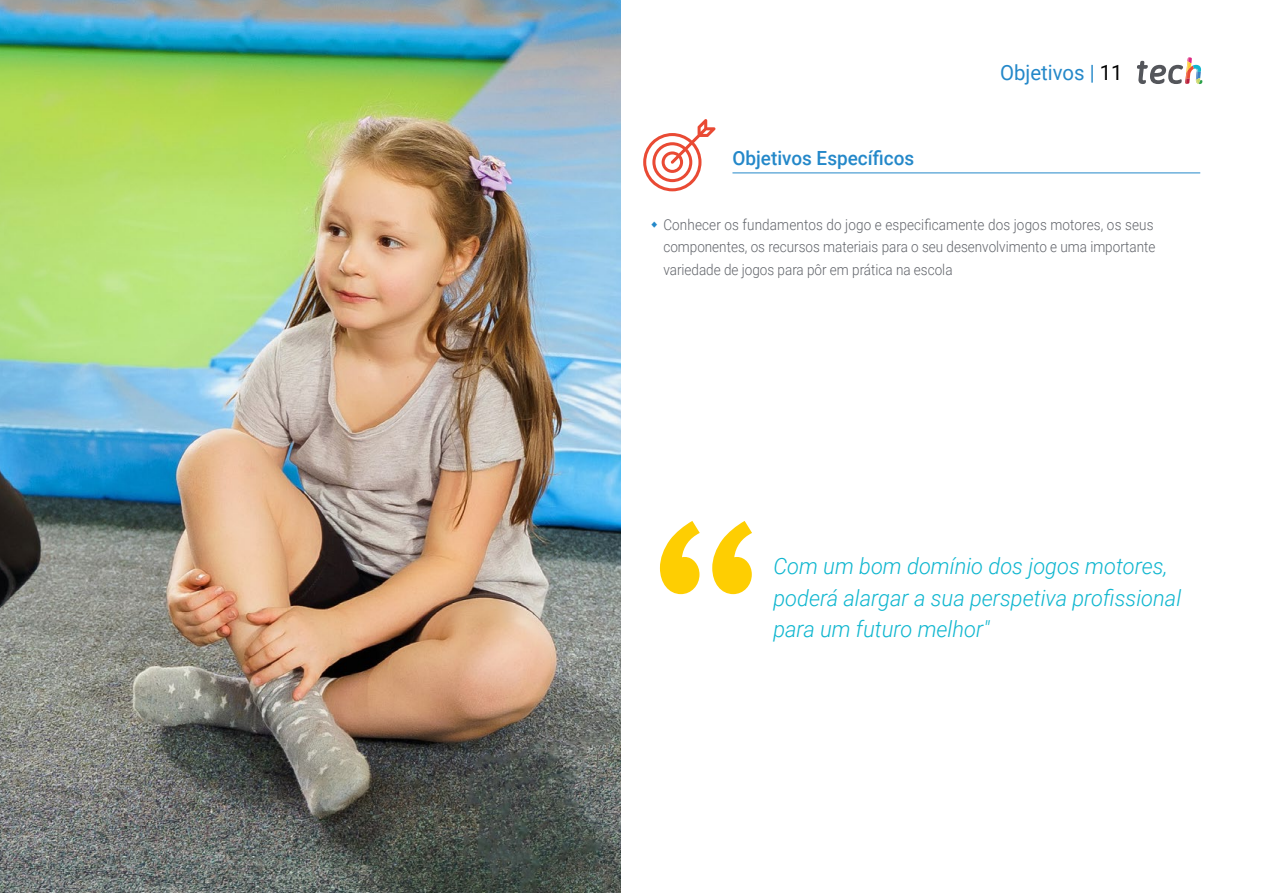
<style>
.page{position:relative;width:1263px;height:893px;background:#fff}
.page>*{position:absolute;margin:0;border:0;box-sizing:border-box;transform-origin:0 0}
.t1{font:italic 300 22.5px/31.5px "Roboto";color:#0fb6cf}
.t2{font:21px "Roboto";color:#2488c9}
.t3{font:500 19.5px "Roboto";color:#2488c9}
.t4{font:300 15px/22.5px "Roboto";color:#61646a;scale:.9 1}
.s1{color:#000}
</style>
<div class="page">
<hr style="left:732px;top:173px;width:468px;height:1px;background:#2488c9">
<svg style="left:643px;top:119px;width:73px;height:72px"></svg>
<img style="left:0;top:0;width:621px;height:893px">
<svg style="left:1137px;top:57px;width:65px;height:27px"></svg>
<svg style="left:660px;top:521px;width:92px;height:73px"></svg>
<h3 class="t3" style="left:732px;top:144px;width:183px">Objetivos Específicos</h3>
<h2 class="t2" style="left:1000px;top:57px;width:124px">Objetivos | <span class="s1">11</span></h2>
<p class="t4" style="left:663px;top:213px;width:548px">Conhecer os fundamentos do jogo e especificamente dos jogos motores, os seus componentes, os recursos materiais para o seu desenvolvimento e uma importante variedade de jogos para pôr em prática na escola</p>
<h1 class="t1" style="left:773px;top:550px;width:409px">Com um bom domínio dos jogos motores, poderá alargar a sua perspetiva profissional para um futuro melhor"</h1>
</div>
